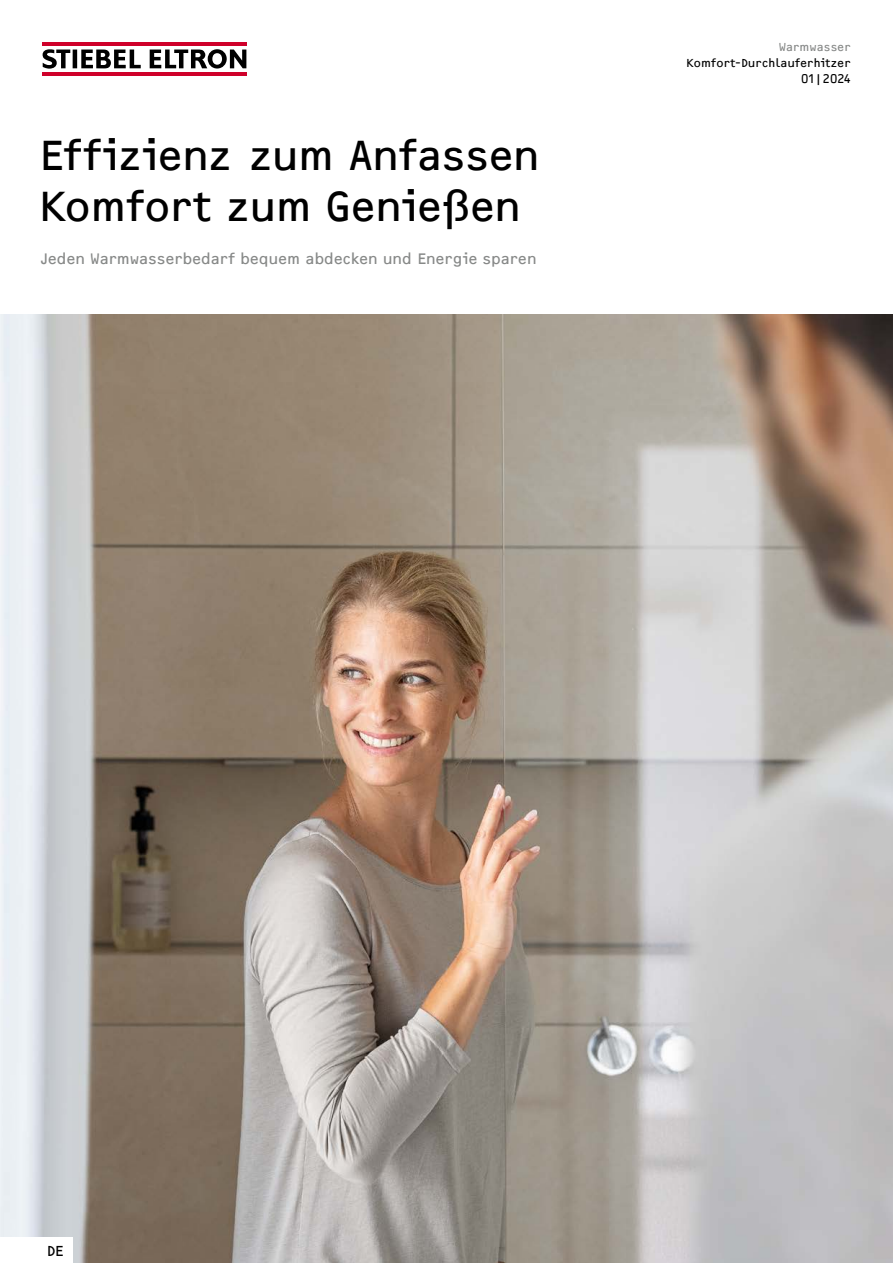
<style>
.page{position:relative;width:893px;height:1263px;background:#fff}
.page>*{position:absolute;margin:0;border:0;box-sizing:border-box;transform-origin:0 0}
.t1{font:43.5px/51px "F2 FOCR Bczyk Com";letter-spacing:-.005em;color:#000}
.t2{font:15.75px "F2 FOCR Bczyk Com";color:#878988}
.t3{font:15px "F2 FOCR Bczyk Com";color:#000}
.t4{font:12px/15.8px "F2 FOCR Bczyk Com";letter-spacing:.01em;color:#000;text-align:right}
.t5{font:12px "F2 FOCR Bczyk Com";letter-spacing:.005em;color:#878988}
</style>
<div class="page">
<img style="left:0;top:315px;width:893px;height:948px">
<hr style="left:43px;top:43px;width:204px;height:3px;background:#cf002a">
<hr style="left:43px;top:72px;width:204px;height:3px;background:#cf002a">
<svg style="left:81px;top:50px;width:60px;height:18px"></svg>
<hr style="left:73px;top:50px;width:4px;height:18px;background:#000">
<svg style="left:150px;top:49px;width:96px;height:20px"></svg>
<svg style="left:43px;top:49px;width:27px;height:20px"></svg>
<div style="left:0;top:1237px;width:72px;height:26px;background:#fff"></div>
<h1 class="t1" style="left:38px;top:130px;width:503px">Effizienz zum Anfassen<br>Komfort zum Genießen</h1>
<p class="t2" style="left:40px;top:249px;width:498px">Jeden Warmwasserbedarf bequem abdecken und Energie sparen</p>
<p class="t5" style="left:779px;top:40px;width:73px">Warmwasser</p>
<p class="t4" style="left:686px;top:55px;width:166px">Komfort-Durchlauferhitzer<br>01|2024</p>
<p class="t3" style="left:47px;top:1242px;width:19px">DE</p>
</div>
